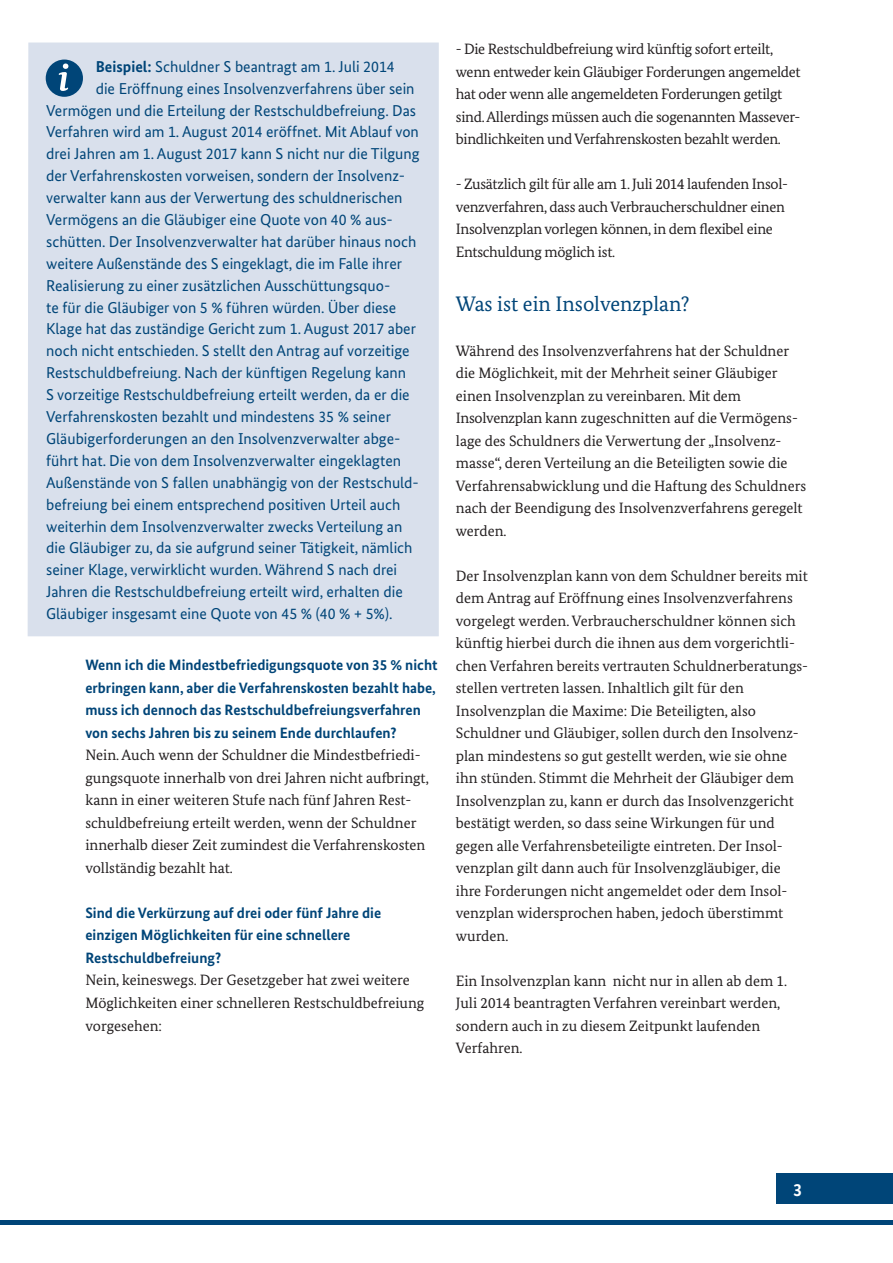
<style>
.page{position:relative;width:893px;height:1263px;background:#fff}
.page>*{position:absolute;margin:0;border:0;box-sizing:border-box;transform-origin:0 0}
.t1{font:21px "Bundes Serif";color:#004578}
.t2{font:700 18px "Bundes Sans";color:#fff}
.t3{font:15.75px "Bundes Sans";color:#004578}
.t4{font:15px/22.5px "Bundes Serif";color:#231f20}
.t5{font:15px/22.5px "Bundes Serif";letter-spacing:-.02em;color:#231f20}
.t6{font:700 15px/22.5px "Bundes Sans";color:#004578}
.s1{font-weight:700}
</style>
<div class="page">
<div style="left:28px;top:43px;width:411px;height:593px;background:#d9e0ec"></div>
<div style="left:46px;top:60px;width:37px;height:37px;background:#004578;border-radius:50%"></div>
<svg style="left:59px;top:64px;width:9px;height:27px"></svg>
<div style="left:0;top:1220px;width:893px;height:5px;background:#004578"></div>
<div style="left:776px;top:1173px;width:117px;height:31px;background:#004578"></div>
<p class="t3" style="left:96px;top:57px;width:300px"><span class="s1">Beispiel:</span> Schuldner S beantragt am 1. Juli 2014</p>
<p class="t3" style="left:96px;top:79px;width:320px">die Eröffnung eines Insolvenzverfahrens über sein</p>
<p class="t3" style="left:46px;top:101px;width:371px">Vermögen und die Erteilung der Restschuldbefreiung. Das</p>
<p class="t3" style="left:46px;top:122px;width:374px">Verfahren wird am 1. August 2014 eröffnet. Mit Ablauf von</p>
<p class="t3" style="left:46px;top:144px;width:375px">drei Jahren am 1. August 2017 kann S nicht nur die Tilgung</p>
<p class="t3" style="left:46px;top:166px;width:361px">der Verfahrenskosten vorweisen, sondern der Insolvenz-</p>
<p class="t3" style="left:46px;top:188px;width:358px">verwalter kann aus der Verwertung des schuldnerischen</p>
<p class="t3" style="left:46px;top:210px;width:348px">Vermögens an die Gläubiger eine Quote von 40 % aus-</p>
<p class="t3" style="left:46px;top:232px;width:372px">schütten. Der Insolvenzverwalter hat darüber hinaus noch</p>
<p class="t3" style="left:46px;top:254px;width:357px">weitere Außenstände des S eingeklagt, die im Falle ihrer</p>
<p class="t3" style="left:46px;top:276px;width:346px">Realisierung zu einer zusätzlichen Ausschüttungsquo-</p>
<p class="t3" style="left:46px;top:298px;width:352px">te für die Gläubiger von 5 % führen würden. Über diese</p>
<p class="t3" style="left:46px;top:319px;width:371px">Klage hat das zuständige Gericht zum 1. August 2017 aber</p>
<p class="t3" style="left:46px;top:341px;width:365px">noch nicht entschieden. S stellt den Antrag auf vorzeitige</p>
<p class="t3" style="left:46px;top:363px;width:362px">Restschuldbefreiung. Nach der künftigen Regelung kann</p>
<p class="t3" style="left:46px;top:385px;width:365px">S vorzeitige Restschuldbefreiung erteilt werden, da er die</p>
<p class="t3" style="left:46px;top:407px;width:346px">Verfahrenskosten bezahlt und mindestens 35 % seiner</p>
<p class="t3" style="left:46px;top:429px;width:356px">Gläubigerforderungen an den Insolvenzverwalter abge-</p>
<p class="t3" style="left:46px;top:451px;width:356px">führt hat. Die von dem Insolvenzverwalter eingeklagten</p>
<p class="t3" style="left:46px;top:473px;width:374px">Außenstände von S fallen unabhängig von der Restschuld-</p>
<p class="t3" style="left:46px;top:495px;width:356px">befreiung bei einem entsprechend positiven Urteil auch</p>
<p class="t3" style="left:46px;top:516px;width:358px">weiterhin dem Insolvenzverwalter zwecks Verteilung an</p>
<p class="t3" style="left:46px;top:538px;width:368px">die Gläubiger zu, da sie aufgrund seiner Tätigkeit, nämlich</p>
<p class="t3" style="left:46px;top:560px;width:353px">seiner Klage, verwirklicht wurden. Während S nach drei</p>
<p class="t3" style="left:46px;top:582px;width:358px">Jahren die Restschuldbefreiung erteilt wird, erhalten die</p>
<p class="t3" style="left:46px;top:604px;width:348px">Gläubiger insgesamt eine Quote von 45 % (40 % + 5%).</p>
<p class="t6" style="left:85px;top:654px;width:354px">Wenn ich die Mindestbefriedigungsquote von 35 % nicht erbringen kann, aber die Verfahrenskosten bezahlt habe, muss ich dennoch das Restschuldbefreiungsverfahren von sechs Jahren bis zu seinem Ende durchlaufen?</p>
<p class="t4" style="left:85px;top:744px;width:345px">Nein. Auch wenn der Schuldner die Mindestbefriedi&shy;gungsquote innerhalb von drei Jahren nicht aufbringt, kann in einer weiteren Stufe nach fünf Jahren Rest&shy;schuldbefreiung erteilt werden, wenn der Schuldner innerhalb dieser Zeit zumindest die Verfahrenskosten vollständig bezahlt hat.</p>
<p class="t6" style="left:85px;top:901px;width:297px">Sind die Verkürzung auf drei oder fünf Jahre die einzigen Möglichkeiten für eine schnellere<br>Restschuldbefreiung?</p>
<p class="t4" style="left:85px;top:969px;width:340px">Nein, keineswegs. Der Gesetzgeber hat zwei weitere<br>Möglichkeiten einer schnelleren Restschuldbefreiung vorgesehen:</p>
<p class="t5" style="left:456px;top:38px;width:346px">- Die Restschuldbefreiung wird künftig sofort erteilt, wenn entweder kein Gläubiger Forderungen angemeldet hat oder wenn alle angemeldeten Forderungen getilgt sind. Allerdings müssen auch die sogenannten Massever&shy;bindlichkeiten und Verfahrenskosten bezahlt werden.</p>
<p class="t5" style="left:456px;top:173px;width:334px">- Zusätzlich gilt für alle am 1. Juli 2014 laufenden Insol&shy;venzverfahren, dass auch Verbraucherschuldner einen Insolvenzplan vorlegen können, in dem flexibel eine Entschuldung möglich ist.</p>
<h1 class="t1" style="left:456px;top:291px;width:235px">Was ist ein Insolvenzplan?</h1>
<p class="t4" style="left:456px;top:339px;width:352px">Während des Insolvenzverfahrens hat der Schuldner die Möglichkeit, mit der Mehrheit seiner Gläubiger einen Insolvenzplan zu vereinbaren. Mit dem Insolvenzplan kann zugeschnitten auf die Vermögens&shy;lage des Schuldners die Verwertung der „Insolvenz&shy;masse“, deren Verteilung an die Beteiligten sowie die Verfahrensabwicklung und die Haftung des Schuldners nach der Beendigung des Insolvenzverfahrens geregelt werden.</p>
<p class="t4" style="left:456px;top:564px;width:354px">Der Insolvenzplan kann von dem Schuldner bereits mit dem Antrag auf Eröffnung eines Insolvenzverfahrens vorgelegt werden. Verbraucherschuldner können sich künftig hierbei durch die ihnen aus dem vorgerichtli&shy;chen Verfahren bereits vertrauten Schuldnerberatungs&shy;stellen vertreten lassen. Inhaltlich gilt für den Insolvenzplan die Maxime: Die Beteiligten, also Schuldner und Gläubiger, sollen durch den Insolvenz&shy;plan mindestens so gut gestellt werden, wie sie ohne ihn stünden. Stimmt die Mehrheit der Gläubiger dem Insolvenzplan zu, kann er durch das Insolvenzgericht bestätigt werden, so dass seine Wirkungen für und gegen alle Verfahrensbeteiligte eintreten. Der Insol&shy;venzplan gilt dann auch für Insolvenzgläubiger, die ihre Forderungen nicht angemeldet oder dem Insol&shy;venzplan widersprochen haben, jedoch überstimmt wurden.</p>
<p class="t4" style="left:456px;top:969px;width:333px">Ein Insolvenzplan kann nicht nur in allen ab dem 1.<br>Juli 2014 beantragten Verfahren vereinbart werden, sondern auch in zu diesem Zeitpunkt laufenden Verfahren.</p>
<p class="t2" style="left:793px;top:1178px;width:10px">3</p>
</div>
